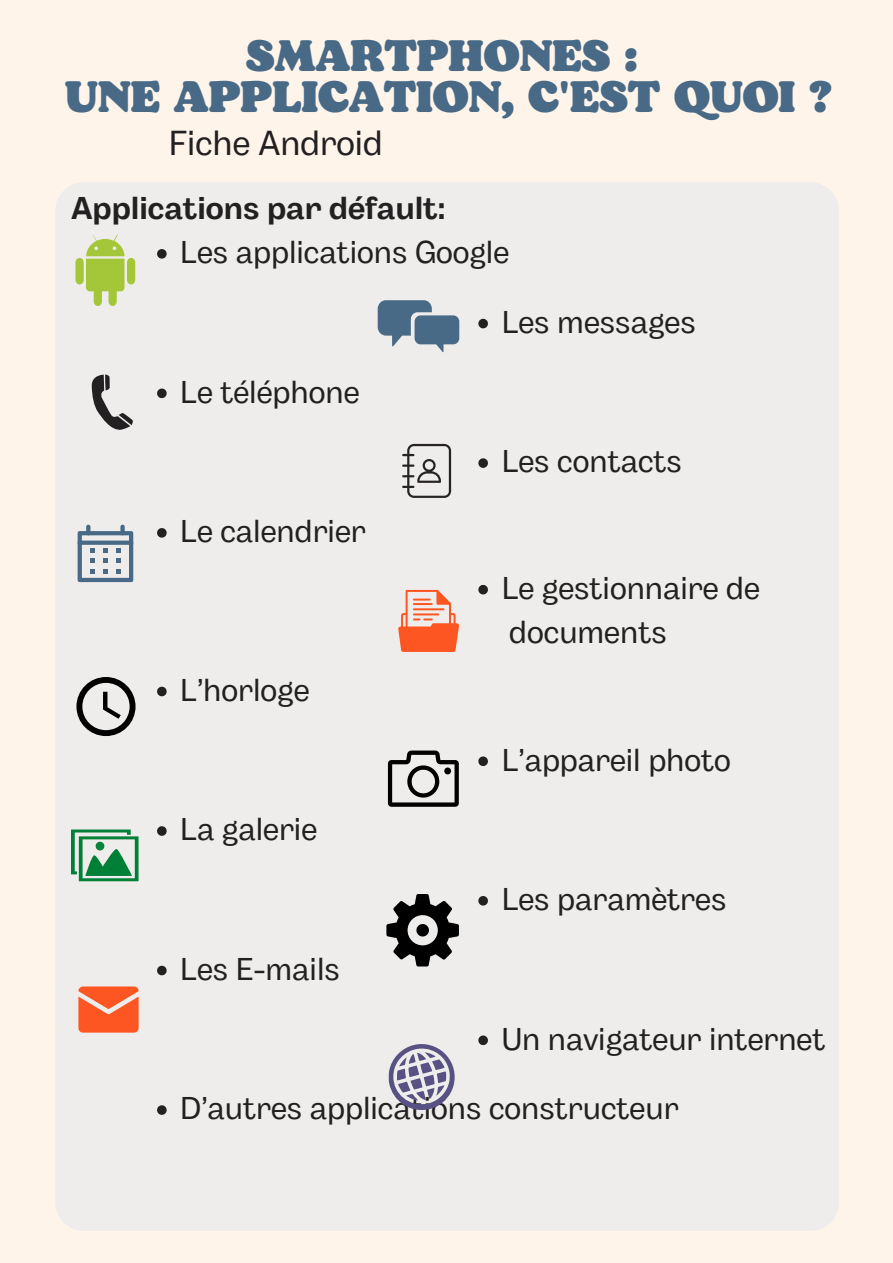
<style>
.page{position:relative;width:893px;height:1263px;background:#fff4ea}
.page>*{position:absolute;margin:0;border:0;box-sizing:border-box;transform-origin:0 0}
.t1{font:900 43.95px/41.1px "Bogart";color:#486a86;text-align:center}
.t2{font:34.65px "Body Grotesque";color:#222021}
.t3{font:31.5px/44.4px "Body Grotesque";color:#222021}
.t4{font:700 31.5px "Body Grotesque";color:#222021}
</style>
<div class="page">
<div style="left:55px;top:182px;width:784px;height:1049px;background:#efedeb;border-radius:28px"></div>
<svg style="left:157px;top:249px;width:10px;height:10px"></svg>
<svg style="left:478px;top:319px;width:10px;height:9px"></svg>
<svg style="left:157px;top:389px;width:10px;height:9px"></svg>
<svg style="left:478px;top:458px;width:10px;height:10px"></svg>
<svg style="left:157px;top:528px;width:10px;height:10px"></svg>
<svg style="left:478px;top:585px;width:10px;height:9px"></svg>
<svg style="left:157px;top:687px;width:10px;height:9px"></svg>
<svg style="left:478px;top:756px;width:10px;height:10px"></svg>
<svg style="left:157px;top:826px;width:10px;height:10px"></svg>
<svg style="left:478px;top:896px;width:10px;height:9px"></svg>
<svg style="left:157px;top:966px;width:10px;height:9px"></svg>
<svg style="left:478px;top:1035px;width:10px;height:10px"></svg>
<svg style="left:157px;top:1105px;width:10px;height:10px"></svg>
<svg style="left:75px;top:235px;width:60px;height:71px"></svg>
<svg style="left:78px;top:986px;width:61px;height:46px;background:#fb6b3e"></svg>
<svg style="left:378px;top:300px;width:81px;height:52px"></svg>
<svg style="left:92px;top:374px;width:41px;height:56px"></svg>
<svg style="left:402px;top:444px;width:49px;height:54px"></svg>
<svg style="left:78px;top:525px;width:55px;height:57px"></svg>
<svg style="left:76px;top:677px;width:59px;height:59px"></svg>
<svg style="left:398px;top:590px;width:61px;height:62px"></svg>
<svg style="left:388px;top:750px;width:71px;height:57px"></svg>
<svg style="left:71px;top:829px;width:67px;height:52px"></svg>
<svg style="left:386px;top:894px;width:73px;height:72px"></svg>
<svg style="left:389px;top:1044px;width:66px;height:66px"></svg>
<h1 class="t1" style="left:65px;top:37px;width:768px">SMARTPHONES :<br>UNE APPLICATION, C'EST QUOI ?</h1>
<p class="t2" style="left:169px;top:123px;width:215px">Fiche Android</p>
<p class="t4" style="left:71px;top:190px;width:376px">Applications par défault:</p>
<p class="t3" style="left:180px;top:232px;width:330px">Les applications Google</p>
<p class="t3" style="left:180px;top:372px;width:181px">Le téléphone</p>
<p class="t3" style="left:180px;top:511px;width:187px">Le calendrier</p>
<p class="t3" style="left:180px;top:670px;width:131px">L’horloge</p>
<p class="t3" style="left:180px;top:810px;width:138px">La galerie</p>
<p class="t3" style="left:180px;top:949px;width:161px">Les E-mails</p>
<p class="t3" style="left:501px;top:302px;width:196px">Les messages</p>
<p class="t3" style="left:501px;top:442px;width:182px">Les contacts</p>
<p class="t3" style="left:501px;top:568px;width:260px">Le gestionnaire de documents</p>
<p class="t3" style="left:501px;top:740px;width:231px">L’appareil photo</p>
<p class="t3" style="left:501px;top:879px;width:226px">Les paramètres</p>
<p class="t3" style="left:501px;top:1019px;width:325px">Un navigateur internet</p>
<p class="t3" style="left:180px;top:1089px;width:500px">D’autres applications constructeur</p>
</div>
